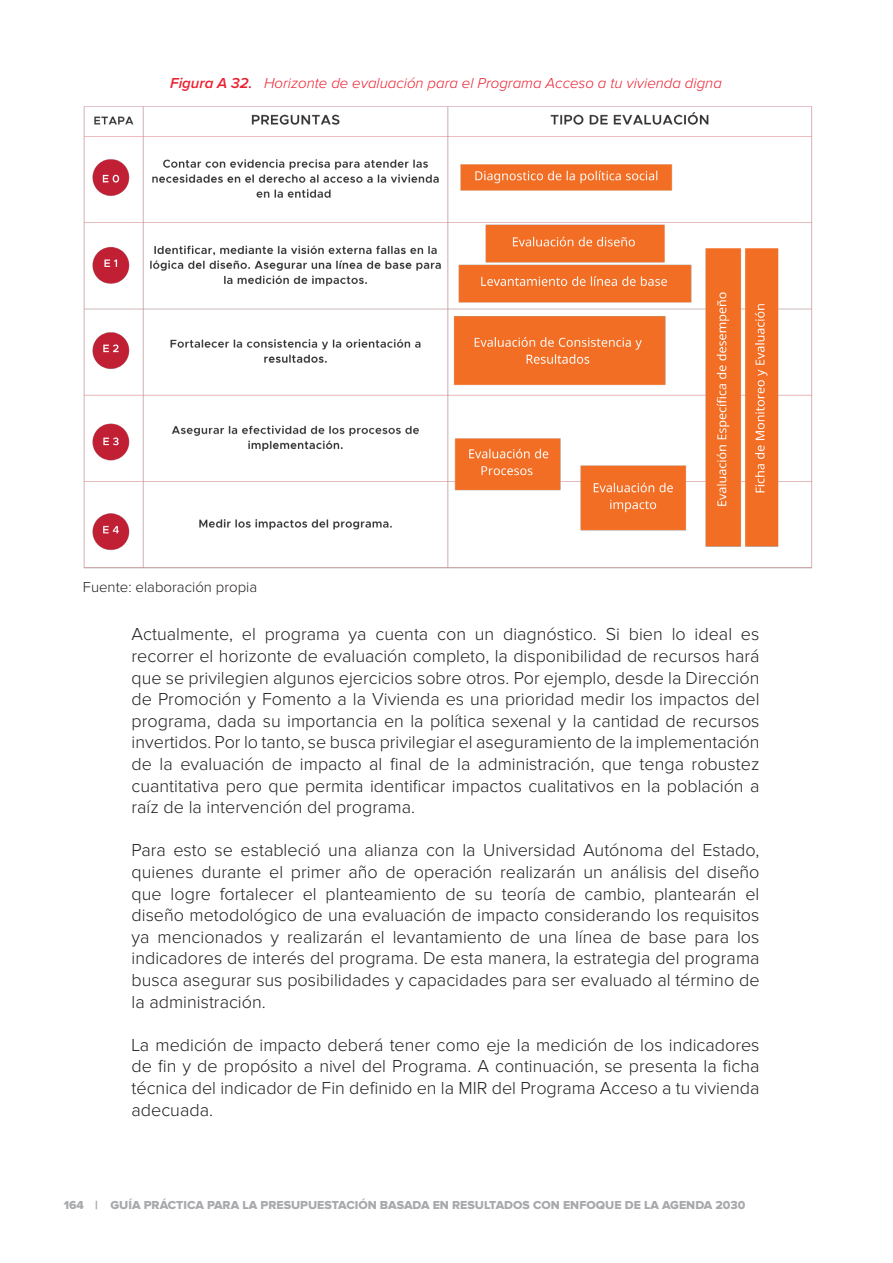
<style>
.page{position:relative;width:893px;height:1263px;background:#fff}
.page>*{position:absolute;margin:0;border:0;box-sizing:border-box;transform-origin:0 0}
.t1{font:300 18px/21.6px "Proxima Nova";color:#231f20;text-align:justify}
.t2{font:italic 300 15px "Proxima Nova";color:#ec2030}
.t3{font:300 15px "Proxima Nova";color:#231f20}
.t4{font:12px "Proxima Nova Extrabld";color:#a8a9ad}
.s1{font-weight:600}
</style>
<div class="page">
<img style="left:83px;top:106px;width:729px;height:463px">
<p class="t2" style="left:170px;top:77px;width:553px"><span class="s1">Figura A 32.</span> Horizonte de evaluación para el Programa Acceso a tu vivienda digna</p>
<p class="t3" style="left:83px;top:579px;width:176px">Fuente: elaboración propia</p>
<p class="t1" style="left:132px;top:624px;width:629px">Actualmente, el programa ya cuenta con un diagnóstico. Si bien lo ideal es recorrer el horizonte de evaluación completo, la disponibilidad de recursos hará que se privilegien algunos ejercicios sobre otros. Por ejemplo, desde la Dirección de Promoción y Fomento a la Vivienda es una prioridad medir los impactos del programa, dada su importancia en la política sexenal y la cantidad de recursos invertidos. Por lo tanto, se busca privilegiar el aseguramiento de la implementación de la evaluación de impacto al final de la administración, que tenga robustez cuantitativa pero que permita identificar impactos cualitativos en la población a raíz de la intervención del programa.</p>
<p class="t1" style="left:132px;top:840px;width:629px">Para esto se estableció una alianza con la Universidad Autónoma del Estado, quienes durante el primer año de operación realizarán un análisis del diseño que logre fortalecer el planteamiento de su teoría de cambio, plantearán el diseño metodológico de una evaluación de impacto considerando los requisitos ya mencionados y realizarán el levantamiento de una línea de base para los indicadores de interés del programa. De esta manera, la estrategia del programa busca asegurar sus posibilidades y capacidades para ser evaluado al término de la administración.</p>
<p class="t1" style="left:132px;top:1034px;width:629px">La medición de impacto deberá tener como eje la medición de los indicadores de fin y de propósito a nivel del Programa. A continuación, se presenta la ficha técnica del indicador de Fin definido en la MIR del Programa Acceso a tu vivienda adecuada.</p>
<p class="t4" style="left:64px;top:1198px;width:683px">164 | GUÍA PRÁCTICA PARA LA PRESUPUESTACIÓN BASADA EN RESULTADOS CON ENFOQUE DE LA AGENDA 2030</p>
</div>
